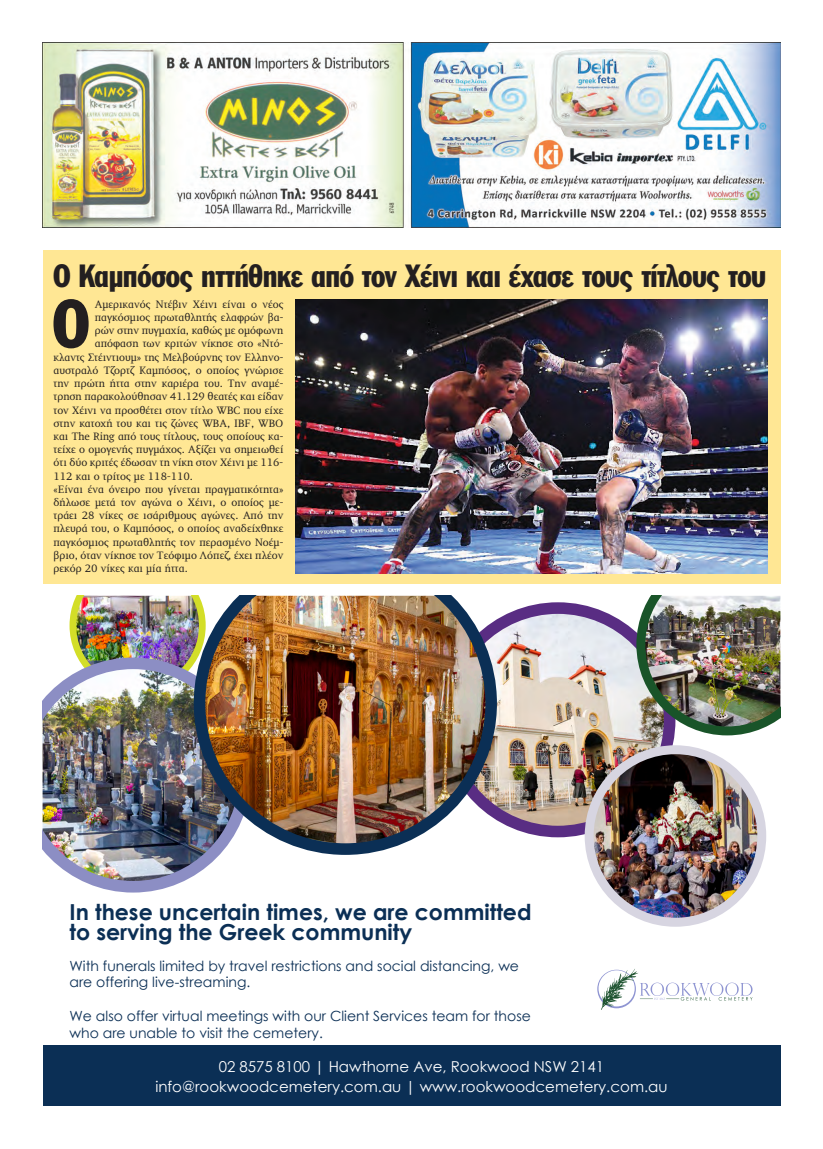
<style>
.page{position:relative;width:823px;height:1149px;background:#fff}
.page>*{position:absolute;margin:0;border:0;box-sizing:border-box;transform-origin:0 0}
.t1{font:66.6px "Franklin Gothic Greek Cond";color:#231f20}
.t2{font:31.6px "Franklin Gothic Greek Cond";letter-spacing:-.015em;color:#231f20}
.t3{font:700 22px/20.8px "Century Gothic";color:#0b2f55}
.t4{font:15px/20px "Century Gothic";color:#fff;text-align:center}
.t5{font:14px/16.8px "Century Gothic";color:#0b2f55}
.t6{font:11px "PF Diplomat";color:#231f20}
</style>
<div class="page">
<img style="left:43px;top:43px;width:737px;height:185px">
<div style="left:43px;top:250px;width:737px;height:333px;background:#ffe794"></div>
<img style="left:295px;top:299px;width:471px;height:274px">
<div style="left:43px;top:1045px;width:737px;height:61px;background:#0b2f55"></div>
<img style="left:496px;top:608px;width:166px;height:221px">
<div style="left:440px;top:602px;width:235px;height:235px;border:12px solid #592d83;border-radius:50%"></div>
<img style="left:69px;top:595px;width:125px;height:62px">
<img style="left:588px;top:749px;width:173px;height:173px;border-radius:86px">
<div style="left:584px;top:745px;width:181px;height:181px;border:9px solid #d7d5e1;border-radius:50%"></div>
<img style="left:636px;top:595px;width:144px;height:140px">
<img style="left:43px;top:657px;width:177px;height:235px">
<img style="left:194px;top:595px;width:302px;height:259px">
<svg style="left:597px;top:969px;width:155px;height:40px"></svg>
<h2 class="t2" style="left:53px;top:258px;width:713px">Ο Καμπόσος ηττήθηκε από τον Χέινι και έχασε τους τίτλους του</h2>
<h1 class="t1" style="left:53px;top:286px;width:38px">Ο</h1>
<p class="t6" style="left:95px;top:298px;width:190px">Αμερικανός Ντέβιν Χέινι είναι ο νέος</p>
<p class="t6" style="left:95px;top:311px;width:190px">παγκόσμιος πρωταθλητής ελαφρών βα-</p>
<p class="t6" style="left:95px;top:325px;width:190px">ρών στην πυγμαχία, καθώς με ομόφωνη</p>
<p class="t6" style="left:95px;top:338px;width:190px">απόφαση των κριτών νίκησε στο «Ντό-</p>
<p class="t6" style="left:53px;top:351px;width:231px">κλαντς Στέιντιουμ» της Μελβούρνης τον Ελληνο-</p>
<p class="t6" style="left:53px;top:364px;width:231px">αυστραλό Τζορτζ Καμπόσος, ο οποίος γνώρισε</p>
<p class="t6" style="left:53px;top:377px;width:231px">την πρώτη ήττα στην καριέρα του. Την αναμέ-</p>
<p class="t6" style="left:53px;top:391px;width:231px">τρηση παρακολούθησαν 41.129 θεατές και είδαν</p>
<p class="t6" style="left:53px;top:404px;width:231px">τον Χέινι να προσθέτει στον τίτλο WBC που είχε</p>
<p class="t6" style="left:53px;top:417px;width:231px">στην κατοχή του και τις ζώνες WBA, IBF, WBO</p>
<p class="t6" style="left:53px;top:430px;width:231px">και The Ring από τους τίτλους, τους οποίους κα-</p>
<p class="t6" style="left:53px;top:443px;width:231px">τείχε ο ομογενής πυγμάχος. Αξίζει να σημειωθεί</p>
<p class="t6" style="left:53px;top:457px;width:231px">ότι δύο κριτές έδωσαν τη νίκη στον Χέινι με 116-</p>
<p class="t6" style="left:53px;top:470px;width:141px">112 και ο τρίτος με 118-110.</p>
<p class="t6" style="left:53px;top:483px;width:231px">«Είναι ένα όνειρο που γίνεται πραγματικότητα»</p>
<p class="t6" style="left:53px;top:496px;width:231px">δήλωσε μετά τον αγώνα ο Χέινι, ο οποίος με-</p>
<p class="t6" style="left:53px;top:509px;width:231px">τράει 28 νίκες σε ισάριθμους αγώνες. Από την</p>
<p class="t6" style="left:53px;top:523px;width:231px">πλευρά του, ο Καμπόσος, ο οποίος αναδείχθηκε</p>
<p class="t6" style="left:53px;top:536px;width:231px">παγκόσμιος πρωταθλητής τον περασμένο Νοέμ-</p>
<p class="t6" style="left:53px;top:549px;width:231px">βριο, όταν νίκησε τον Τεόφιμο Λόπεζ, έχει πλέον</p>
<p class="t6" style="left:53px;top:562px;width:136px">ρεκόρ 20 νίκες και μία ήττα.</p>
<h3 class="t3" style="left:69px;top:899px;width:463px">In these uncertain times, we are committed to serving the Greek community</h3>
<p class="t5" style="left:69px;top:956px;width:451px">With funerals limited by travel restrictions and social distancing, we are offering live-streaming.</p>
<p class="t5" style="left:69px;top:1006px;width:462px">We also offer virtual meetings with our Client Services team for those who are unable to visit the cemetery.</p>
<h3 class="t4" style="left:155px;top:1055px;width:513px">02 8575 8100 | Hawthorne Ave, Rookwood NSW 2141 info@rookwoodcemetery.com.au | www.rookwoodcemetery.com.au</h3>
</div>
